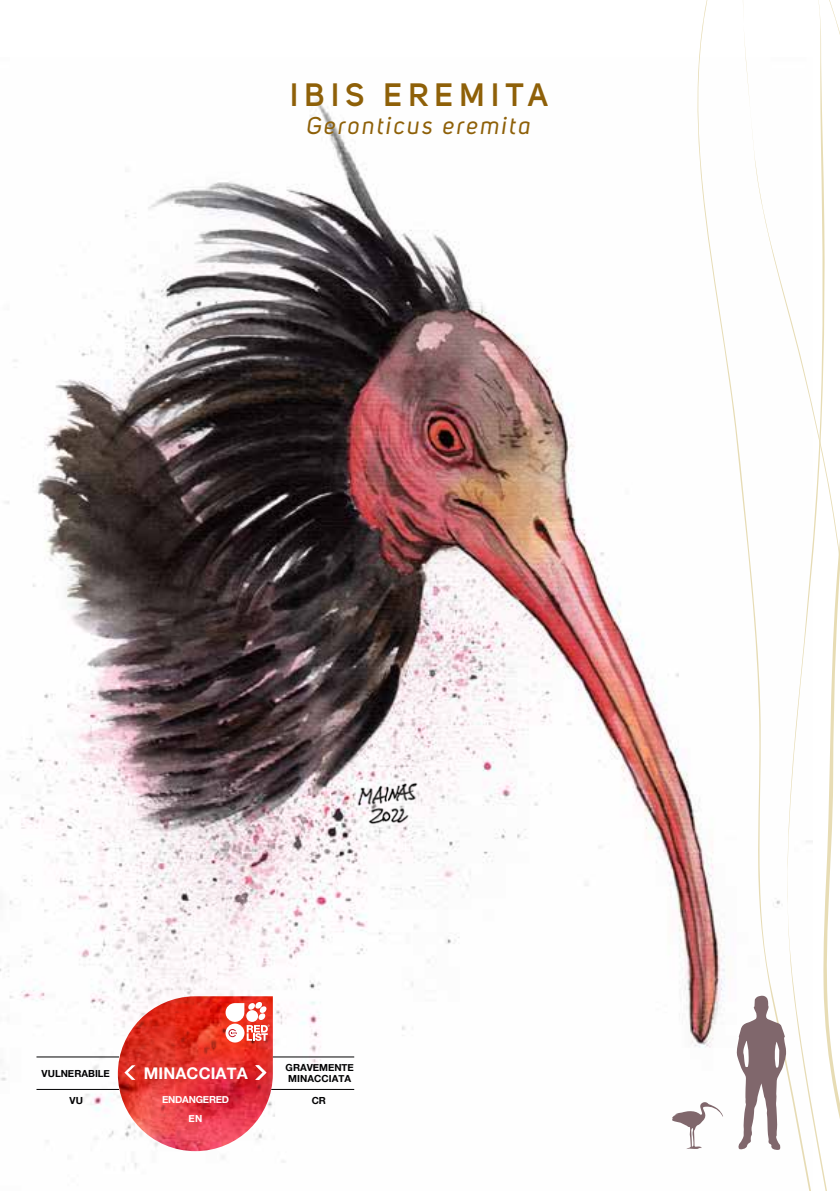
<style>
.page{position:relative;width:840px;height:1191px;background:#fff}
.page>*{position:absolute;margin:0;border:0;box-sizing:border-box;transform-origin:0 0}
.t1{font:600 32px "Uni Sans";letter-spacing:.2em;color:#8e6008}
.t2{font:italic 24px "Uni Sans";letter-spacing:.1em;color:#8e6008}
.t3{font:700 16.2px "Helvetica Neue";letter-spacing:.005em;color:#fff}
.t4{font:700 9.8px/10.8px "Helvetica Neue";color:#020203}
.t5{font:700 9.8px/18.4px "Helvetica Neue";letter-spacing:-.025em;color:#fff;text-align:center}
</style>
<div class="page">
<img style="left:0;top:99px;width:697px;height:1071px">
<svg style="left:822px;top:0;width:15px;height:1191px"></svg>
<svg style="left:822px;top:24px;width:17px;height:750px"></svg>
<svg style="left:697px;top:0;width:125px;height:1191px"></svg>
<svg style="left:736px;top:995px;width:49px;height:155px"></svg>
<svg style="left:671px;top:1101px;width:51px;height:48px"></svg>
<img style="left:118px;top:996px;width:155px;height:155px">
<div style="left:225px;top:1023px;width:19px;height:19px;background:#fff;border-radius:50%"></div>
<svg style="left:225px;top:1002px;width:44px;height:39px"></svg>
<hr style="left:273px;top:1056px;width:81px;height:1px;background:#020203">
<hr style="left:36px;top:1056px;width:83px;height:1px;background:#020203">
<hr style="left:271px;top:1089px;width:83px;height:1px;background:#020203">
<hr style="left:36px;top:1089px;width:83px;height:1px;background:#020203">
<svg style="left:255px;top:1065px;width:11px;height:14px"></svg>
<svg style="left:124px;top:1065px;width:11px;height:14px"></svg>
<img style="left:351px;top:778px;width:73px;height:53px">
<h1 class="t1" style="left:290px;top:75px;width:259px">IBIS EREMITA</h1>
<h2 class="t2" style="left:306px;top:111px;width:225px">Geronticus eremita</h2>
<p class="t4" style="left:42px;top:1068px;width:70px">VULNERABILE</p>
<p class="t4" style="left:69px;top:1095px;width:15px">VU</p>
<h3 class="t3" style="left:144px;top:1060px;width:105px">MINACCIATA</h3>
<p class="t5" style="left:162px;top:1091px;width:69px">ENDANGERED<br>EN</p>
<p class="t4" style="left:285px;top:1062px;width:70px">GRAVEMENTE<br>MINACCIATA</p>
<p class="t4" style="left:311px;top:1095px;width:16px">CR</p>
</div>
